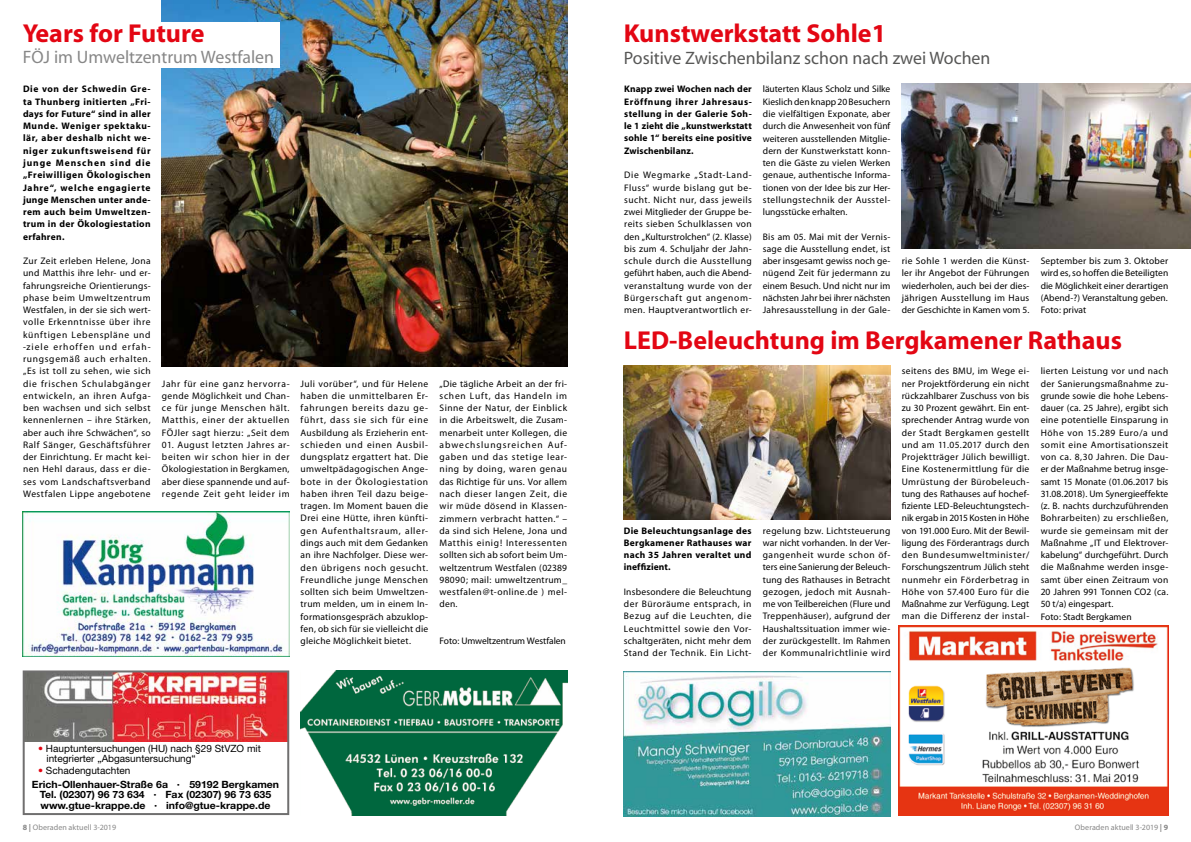
<style>
.page{position:relative;width:1191px;height:842px;background:#fff}
.page>*{position:absolute;margin:0;border:0;box-sizing:border-box;transform-origin:0 0}
.t1{font:700 26px "Myriad";color:#e30613}
.t2{font:18px "Myriad";color:#575756}
.t3{font:18px "Myriad";color:#878787}
.t4{font:700 10px/10.5px "Helvetica Neue";color:#000;text-align:center;scale:1.05 1}
.t5{font:10px/10.5px "Helvetica Neue";color:#000}
.t6{font:9.5px/12.3px "Myriad";letter-spacing:.025em;color:#000;text-align:justify}
.t7{font:700 9.5px/12.3px "Myriad";letter-spacing:.025em;color:#000;text-align:justify}
.t8{font:9.5px "Myriad";letter-spacing:-.01em;color:#000}
.t9{font:8px "Myriad";letter-spacing:.01em;color:#878787}
.s1{font-weight:700;color:#e30613}
.s2{font-size:11px}
.s3{font-weight:700}
</style>
<div class="page">
<img style="left:162px;top:0;width:405px;height:366px">
<div style="left:0;top:23px;width:279px;height:45px;background:#fff"></div>
<img style="left:26px;top:673px;width:260px;height:68px">
<div style="left:23px;top:670px;width:266px;height:145px;border:2px solid #706f6f"></div>
<img style="left:301px;top:670px;width:266px;height:145px">
<img style="left:23px;top:512px;width:266px;height:144px">
<img style="left:899px;top:626px;width:269px;height:189px">
<img style="left:901px;top:84px;width:290px;height:164px">
<img style="left:624px;top:672px;width:266px;height:144px">
<img style="left:624px;top:365px;width:266px;height:154px">
<h1 class="t1" style="left:23px;top:20px;width:183px">Years for Future</h1>
<h2 class="t3" style="left:23px;top:49px;width:253px">FÖJ im Umweltzentrum Westfalen</h2>
<p class="t7" style="left:23px;top:83px;width:129px">Die von der Schwedin Gre&shy;ta Thunberg initierten „Fri&shy;days for Future“ sind in aller Munde. Weniger spektaku&shy;lär, aber deshalb nicht we&shy;niger zukunftsweisend für junge Menschen sind die „Freiwilligen Ökologischen Jahre“, welche engagierte junge Menschen unter ande&shy;rem auch beim Umweltzen&shy;trum in der Ökologiestation erfahren.</p>
<p class="t6" style="left:23px;top:255px;width:129px">Zur Zeit erleben Helene, Jona und Matthis ihre lehr- und er&shy;fahrungsreiche Orientierungs&shy;phase beim Umweltzentrum Westfalen, in der sie sich wert&shy;volle Erkenntnisse über ihre künftigen Lebenspläne und -ziele erhoffen und erfah&shy;rungsgemäß auch erhalten. „Es ist toll zu sehen, wie sich die frischen Schulabgänger entwickeln, an ihren Aufga&shy;ben wachsen und sich selbst kennenlernen – ihre Stärken, aber auch ihre Schwächen“, so Ralf Sänger, Geschäftsführer der Einrichtung. Er macht kei&shy;nen Hehl daraus, dass er die&shy;ses vom Landschaftsverband Westfalen Lippe angebotene</p>
<p class="t6" style="left:162px;top:378px;width:129px">Jahr für eine ganz hervorra&shy;gende Möglichkeit und Chan&shy;ce für junge Menschen hält.<br>Matthis, einer der aktuellen FÖJler sagt hierzu: „Seit dem</p>
<p class="t6" style="left:162px;top:439px;width:129px">01. August letzten Jahres ar&shy;beiten wir schon hier in der Ökologiestation in Bergkamen, aber diese spannende und auf&shy;regende Zeit geht leider im</p>
<p class="t6" style="left:300px;top:378px;width:129px">Juli vorüber“, und für Helene haben die unmittelbaren Er&shy;fahrungen bereits dazu ge&shy;führt, dass sie sich für eine Ausbildung als Erzieherin ent&shy;schieden und einen Ausbil&shy;dungsplatz ergattert hat. Die umweltpädagogischen Ange&shy;bote in der Ökologiestation haben ihren Teil dazu beige&shy;tragen. Im Moment bauen die Drei eine Hütte, ihren künfti&shy;gen Aufenthaltsraum, aller&shy;dings auch mit dem Gedanken an ihre Nachfolger. Diese wer&shy;den übrigens noch gesucht.<br>Freundliche junge Menschen sollten sich beim Umweltzen&shy;trum melden, um in einem In&shy;formationsgespräch abzuklop&shy;fen, ob sich für sie vielleicht die gleiche Möglichkeit bietet.</p>
<p class="t6" style="left:439px;top:378px;width:129px">„Die tägliche Arbeit an der fri&shy;schen Luft, das Handeln im Sinne der Natur, der Einblick in die Arbeitswelt, die Zusam&shy;menarbeit unter Kollegen, die abwechslungsreichen Auf&shy;gaben und das stetige lear&shy;ning by doing, waren genau das Richtige für uns. Vor allem nach dieser langen Zeit, die wir müde dösend in Klassen&shy;zimmern verbracht hatten.“ – da sind sich Helene, Jona und Matthis einig! Interessenten sollten sich ab sofort beim Um&shy;weltzentrum Westfalen (02389<br>98090; mail: umweltzentrum_ westfalen@t-online.de ) mel&shy;den.</p>
<p class="t8" style="left:439px;top:636px;width:128px">Foto: Umweltzentrum Westfalen</p>
<p class="t5" style="left:46px;top:743px;width:216px;text-indent:-8px"><span class="s1">•</span> Hauptuntersuchungen (HU) nach §29 StVZO mit integrierter „Abgasuntersuchung“</p>
<p class="t5" style="left:38px;top:765px;width:94px"><span class="s1">•</span> Schadengutachten</p>
<p class="t4" style="left:32px;top:779px;width:237px">Erich-Ollenhauer-Straße 6a <span class="s2">·</span> 59192 Bergkamen<br>Tel. (02307) 96 73 634 <span class="s2">·</span> Fax (02307) 96 73 635 www.gtue-krappe.de <span class="s2">·</span> info@gtue-krappe.de</p>
<h1 class="t1" style="left:624px;top:20px;width:264px">Kunstwerkstatt Sohle1</h1>
<h2 class="t2" style="left:624px;top:49px;width:368px">Positive Zwischenbilanz schon nach zwei Wochen</h2>
<p class="t7" style="left:624px;top:83px;width:129px">Knapp zwei Wochen nach der Eröffnung ihrer Jahresaus&shy;stellung in der Galerie Soh&shy;le 1 zieht die „kunstwerkstatt sohle 1“ bereits eine positive Zwischenbilanz.</p>
<p class="t6" style="left:624px;top:169px;width:129px">Die Wegmarke „Stadt-Land-Fluss“ wurde bislang gut be&shy;sucht. Nicht nur, dass jeweils zwei Mitglieder der Gruppe be&shy;reits sieben Schulklassen von den „Kulturstrolchen“ (2. Klasse) bis zum 4. Schuljahr der Jahn&shy;schule durch die Ausstellung geführt haben, auch die Abend&shy;veranstaltung wurde von der Bürgerschaft gut angenom&shy;men. Hauptverantwortlich er-</p>
<p class="t6" style="left:763px;top:84px;width:129px">läuterten Klaus Scholz und Silke Kieslich den knapp 20 Besuchern die vielfältigen Exponate, aber durch die Anwesenheit von fünf weiteren ausstellenden Mitglie&shy;dern der Kunstwerkstatt konn&shy;ten die Gäste zu vielen Werken genaue, authentische Informa&shy;tionen von der Idee bis zur Her&shy;stellungstechnik der Ausstel&shy;lungsstücke erhalten.</p>
<p class="t6" style="left:763px;top:231px;width:129px">Bis am 05. Mai mit der Vernis&shy;sage die Ausstellung endet, ist aber insgesamt gewiss noch ge&shy;nügend Zeit für jedermann zu einem Besuch. Und nicht nur im nächsten Jahr bei ihrer nächsten Jahresausstellung in der Gale-</p>
<p class="t6" style="left:901px;top:255px;width:129px">rie Sohle 1 werden die Künst&shy;ler ihr Angebot der Führungen wiederholen, auch bei der dies&shy;jährigen Ausstellung im Haus der Geschichte in Kamen vom 5.</p>
<p class="t6" style="left:1040px;top:255px;width:129px">September bis zum 3. Oktober wird es, so hoffen die Beteiligten die Möglichkeit einer derartigen (Abend-?) Veranstaltung geben.<br>Foto: privat</p>
<h1 class="t1" style="left:624px;top:326px;width:499px">LED-Beleuchtung im Bergkamener Rathaus</h1>
<p class="t7" style="left:624px;top:525px;width:129px">Die Beleuchtungsanlage des Bergkamener Rathauses war nach 35 Jahren veraltet und ineffizient.</p>
<p class="t6" style="left:624px;top:586px;width:129px">Insbesondere die Beleuchtung der Büroräume entsprach, in Bezug auf die Leuchten, die Leuchtmittel sowie den Vor&shy;schaltgeräten, nicht mehr dem Stand der Technik. Ein Licht-</p>
<p class="t6" style="left:763px;top:525px;width:129px">regelung bzw. Lichtsteuerung war nicht vorhanden. In der Ver&shy;gangenheit wurde schon öf&shy;ters eine Sanierung der Beleuch&shy;tung des Rathauses in Betracht gezogen, jedoch mit Ausnah&shy;me von Teilbereichen (Flure und Treppenhäuser), aufgrund der Haushaltssituation immer wie&shy;der zurückgestellt. Im Rahmen der Kommunalrichtlinie wird</p>
<p class="t6" style="left:901px;top:365px;width:129px">seitens des BMU, im Wege ei&shy;ner Projektförderung ein nicht rückzahlbarer Zuschuss von bis zu 30 Prozent gewährt. Ein ent&shy;sprechender Antrag wurde von der Stadt Bergkamen gestellt und am 11.05.2017 durch den Projektträger Jülich bewilligt.<br>Eine Kostenermittlung für die Umrüstung der Bürobeleuch&shy;tung des Rathauses auf hochef&shy;fiziente LED-Beleuchtungstech&shy;nik ergab in 2015 Kosten in Höhe von 191.000 Euro. Mit der Bewil&shy;ligung des Förderantrags durch den Bundesumweltminister/ Forschungszentrum Jülich steht nunmehr ein Förderbetrag in Höhe von 57.400 Euro für die Maßnahme zur Verfügung. Legt man die Differenz der instal-</p>
<p class="t6" style="left:1040px;top:365px;width:129px;text-align:left">lierten Leistung vor und nach der Sanierungsmaßnahme zu&shy;grunde sowie die hohe Lebens&shy;dauer (ca. 25 Jahre), ergibt sich eine potentielle Einsparung in<br>Höhe von 15.289 Euro/a und somit eine Amortisationszeit von ca. 8,30 Jahren. Die Dau&shy;er der Maßnahme betrug insge&shy;samt 15 Monate (01.06.2017 bis<br>31.08.2018). Um Synergieeffekte (z. B. nachts durchzuführenden<br>Bohrarbeiten) zu erschließen, wurde sie gemeinsam mit der<br>Maßnahme „IT und Elektrover&shy;kabelung“ durchgeführt. Durch die Maßnahme werden insge&shy;samt über einen Zeitraum von<br>20 Jahren 991 Tonnen CO2 (ca.<br>50 t/a) eingespart.<br>Foto: Stadt Bergkamen</p>
<p class="t9" style="left:23px;top:824px;width:95px"><span class="s3">8 |</span> Oberaden aktuell 3-2019</p>
<p class="t9" style="left:1075px;top:824px;width:95px">Oberaden aktuell 3-2019 <span class="s3">| 9</span></p>
</div>
